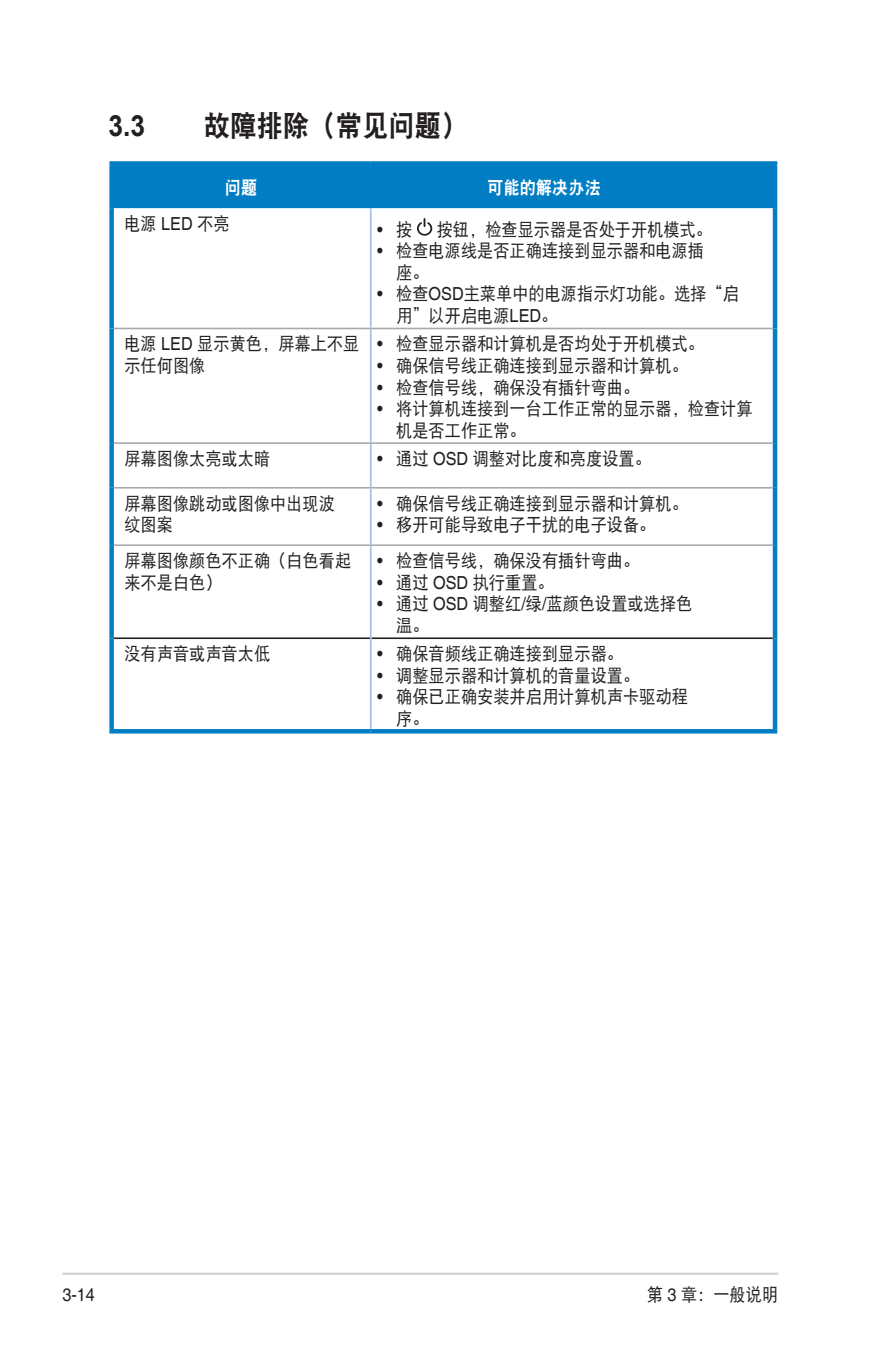
<style>
.page{position:relative;width:893px;height:1346px;background:#fff}
.page>*{position:absolute;margin:0;border:0;box-sizing:border-box;transform-origin:0 0}
.Heading_1{font:29.25px "DFP Hei W9";color:#231f20;scale:.9 1}
.Heading_1-2{font:700 29.25px "Arial";color:#231f20;scale:.9 1}
.Table_Text_-new{font:18px/21.6px "DFP Hei W5";color:#231f20;scale:.9 1}
.Table_Text_-new-2{font:18px "DFP Hei W9";color:#fff;scale:.9 1}
.t1{font:18px "Helvetica";color:#231f20;scale:.9 1}
.s1{font-family:"Helvetica"}
.s2{font-family:"DFP Hei W5"}
</style>
<div class="page">
<hr style="left:63px;top:1272px;width:715px;height:3px;background:#d1d2d4">
<div style="left:114px;top:166px;width:659px;height:42px;background:#007dc3"></div>
<div style="left:109px;top:208px;width:5px;height:120px;background:#007dc3"></div>
<hr style="left:773px;top:208px;width:4px;height:120px;background:#007dc3">
<div style="left:109px;top:328px;width:5px;height:115px;background:#007dc3"></div>
<hr style="left:773px;top:328px;width:4px;height:115px;background:#007dc3">
<div style="left:109px;top:443px;width:5px;height:45px;background:#007dc3"></div>
<hr style="left:773px;top:443px;width:4px;height:45px;background:#007dc3">
<div style="left:109px;top:488px;width:5px;height:57px;background:#007dc3"></div>
<hr style="left:773px;top:488px;width:4px;height:57px;background:#007dc3">
<div style="left:109px;top:545px;width:5px;height:93px;background:#007dc3"></div>
<hr style="left:773px;top:545px;width:4px;height:93px;background:#007dc3">
<div style="left:109px;top:638px;width:5px;height:91px;background:#007dc3"></div>
<hr style="left:773px;top:638px;width:4px;height:91px;background:#007dc3">
<svg style="left:109px;top:729px;width:262px;height:4px"></svg>
<svg style="left:371px;top:729px;width:406px;height:4px;fill:#007dc3"></svg>
<hr style="left:114px;top:637px;width:256px;height:2px;background:#231f20">
<hr style="left:372px;top:637px;width:401px;height:2px;background:#231f20">
<div style="left:109px;top:161px;width:262px;height:5px;background:#007dc3"></div>
<div style="left:109px;top:166px;width:5px;height:42px;background:#007dc3"></div>
<div style="left:371px;top:161px;width:406px;height:5px;background:#007dc3"></div>
<hr style="left:773px;top:166px;width:4px;height:42px;background:#007dc3">
<hr style="left:370px;top:208px;width:2px;height:120px;background:#9fbde2">
<hr style="left:114px;top:328px;width:257px;height:1px;background:#a8a9ad">
<hr style="left:370px;top:329px;width:2px;height:113px;background:#9fbde2">
<hr style="left:371px;top:328px;width:402px;height:1px;background:#a8a9ad">
<hr style="left:114px;top:442px;width:257px;height:2px;background:#a8a9ad">
<hr style="left:370px;top:444px;width:2px;height:43px;background:#9fbde2">
<hr style="left:371px;top:442px;width:402px;height:2px;background:#a8a9ad">
<hr style="left:114px;top:487px;width:257px;height:1px;background:#a8a9ad">
<hr style="left:370px;top:488px;width:2px;height:56px;background:#9fbde2">
<hr style="left:371px;top:487px;width:402px;height:1px;background:#a8a9ad">
<hr style="left:114px;top:544px;width:257px;height:2px;background:#a8a9ad">
<hr style="left:370px;top:546px;width:2px;height:92px;background:#9fbde2">
<hr style="left:371px;top:544px;width:402px;height:2px;background:#a8a9ad">
<hr style="left:370px;top:638px;width:2px;height:91px;background:#9fbde2">
<svg style="left:417px;top:218px;width:15px;height:18px"></svg>
<p class="Heading_1-2" style="left:108px;top:105px;width:42px">3.3</p>
<p class="Heading_1" style="left:204px;top:111px;width:294px">故障排除（常见问题）</p>
<p class="Table_Text_-new-2" style="left:225px;top:178px;width:38px">问题</p>
<p class="Table_Text_-new-2" style="left:487px;top:178px;width:128px">可能的解决办法</p>
<p class="Table_Text_-new" style="left:124px;top:213px;width:119px">电源 <span class="s1">LED</span> 不亮</p>
<p class="t1" style="left:377px;top:219px;width:41px">• <span class="s2">按</span></p>
<p class="Table_Text_-new" style="left:437px;top:218px;width:307px">按钮，检查显示器是否处于开机模式。</p>
<p class="Table_Text_-new" style="left:396px;top:240px;width:344px;text-indent:-19px"><span class="s1">•</span> 检查电源线是否正确连接到显示器和电源插座。</p>
<p class="Table_Text_-new" style="left:396px;top:283px;width:383px;text-indent:-19px"><span class="s1">•</span> 检查<span class="s1">OSD</span>主菜单中的电源指示灯功能。选择“启用”以开启电源<span class="s1">LED</span>。</p>
<p class="Table_Text_-new" style="left:124px;top:333px;width:263px">电源 <span class="s1">LED</span> 显示黄色，屏幕上不显示任何图像</p>
<p class="Table_Text_-new" style="left:377px;top:333px;width:365px"><span class="s1">•</span> 检查显示器和计算机是否均处于开机模式。</p>
<p class="Table_Text_-new" style="left:377px;top:355px;width:347px"><span class="s1">•</span> 确保信号线正确连接到显示器和计算机。</p>
<p class="Table_Text_-new" style="left:377px;top:376px;width:293px"><span class="s1">•</span> 检查信号线，确保没有插针弯曲。</p>
<p class="Table_Text_-new" style="left:396px;top:398px;width:397px;text-indent:-19px"><span class="s1">•</span> 将计算机连接到一台工作正常的显示器，检查计算机是否工作正常。</p>
<p class="Table_Text_-new" style="left:124px;top:448px;width:163px">屏幕图像太亮或太暗</p>
<p class="Table_Text_-new" style="left:377px;top:448px;width:306px"><span class="s1">•</span> 通过 <span class="s1">OSD</span> 调整对比度和亮度设置。</p>
<p class="Table_Text_-new" style="left:124px;top:492px;width:235px">屏幕图像跳动或图像中出现波纹图案</p>
<p class="Table_Text_-new" style="left:377px;top:492px;width:347px"><span class="s1">•</span> 确保信号线正确连接到显示器和计算机。</p>
<p class="Table_Text_-new" style="left:377px;top:514px;width:311px"><span class="s1">•</span> 移开可能导致电子干扰的电子设备。</p>
<p class="Table_Text_-new" style="left:124px;top:550px;width:253px">屏幕图像颜色不正确（白色看起来不是白色）</p>
<p class="Table_Text_-new" style="left:377px;top:550px;width:293px"><span class="s1">•</span> 检查信号线，确保没有插针弯曲。</p>
<p class="Table_Text_-new" style="left:377px;top:571px;width:198px"><span class="s1">•</span> 通过 <span class="s1">OSD</span> 执行重置。</p>
<p class="Table_Text_-new" style="left:396px;top:593px;width:331px;text-indent:-19px"><span class="s1">•</span> 通过 <span class="s1">OSD</span> 调整红<span class="s1">/</span>绿<span class="s1">/</span>蓝颜色设置或选择色温。</p>
<p class="Table_Text_-new" style="left:124px;top:643px;width:163px">没有声音或声音太低</p>
<p class="Table_Text_-new" style="left:377px;top:643px;width:275px"><span class="s1">•</span> 确保音频线正确连接到显示器。</p>
<p class="Table_Text_-new" style="left:377px;top:664px;width:293px"><span class="s1">•</span> 调整显示器和计算机的音量设置。</p>
<p class="Table_Text_-new" style="left:396px;top:686px;width:326px;text-indent:-19px"><span class="s1">•</span> 确保已正确安装并启用计算机声卡驱动程序。</p>
<p class="t1" style="left:63px;top:1284px;width:38px">3-14</p>
<p class="Table_Text_-new" style="left:647px;top:1283px;width:148px">第 <span class="s1">3</span> 章：一般说明</p>
</div>
